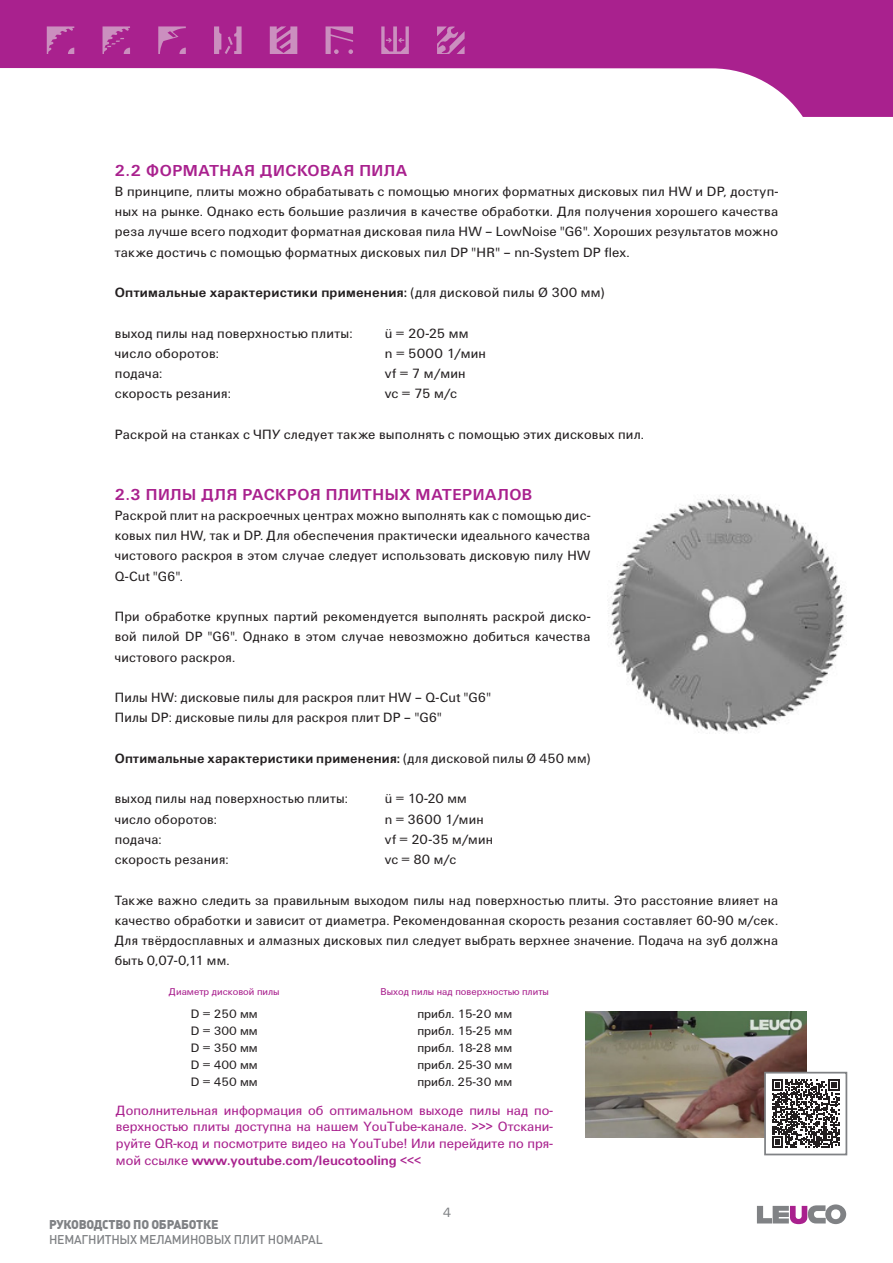
<style>
.page{position:relative;width:893px;height:1263px;background:#fff}
.page>*{position:absolute;margin:0;border:0;box-sizing:border-box;transform-origin:0 0}
.t1{font:700 16.5px "LEUCO UN";letter-spacing:.035em;color:#a9218e}
.t2{font:13.95px/20.2px "LEUCO UN";letter-spacing:.015em;color:#231f20;text-align:justify}
.t3{font:13.95px/16.8px "LEUCO UN";color:#a9218e;text-align:justify}
.t4{font:700 13.95px "LEUCO UN";letter-spacing:.015em;color:#231f20}
.t5{font:13.95px "LEUCO UN";color:#808285}
.t6{font:12.6px "LEUCO UN CH";color:#231f20}
.t7{font:500 12.6px "DIN Pro";letter-spacing:-.02em;color:#808285}
.t8{font:900 12.6px "DIN Pro";letter-spacing:-.02em;color:#808285}
.t9{font:10.2px "LEUCO UN CH";color:#a9218e}
.s1{font-weight:400}
.s2{font-weight:700}
</style>
<div class="page">
<svg style="left:0;top:0;width:893px;height:117px;fill:#a9218e"></svg>
<svg style="left:326px;top:26px;width:27px;height:28px"></svg>
<svg style="left:214px;top:26px;width:28px;height:28px"></svg>
<svg style="left:47px;top:26px;width:27px;height:28px"></svg>
<svg style="left:103px;top:26px;width:27px;height:28px"></svg>
<svg style="left:437px;top:26px;width:28px;height:28px"></svg>
<svg style="left:158px;top:26px;width:28px;height:28px"></svg>
<svg style="left:270px;top:26px;width:27px;height:28px"></svg>
<svg style="left:381px;top:26px;width:28px;height:28px"></svg>
<svg style="left:757px;top:1204px;width:89px;height:20px"></svg>
<img style="left:608px;top:494px;width:238px;height:239px">
<img style="left:585px;top:1011px;width:222px;height:127px">
<div style="left:765px;top:1073px;width:81px;height:81px;background:#fff"></div>
<svg style="left:772px;top:1079px;width:68px;height:69px"></svg>
<div style="left:764px;top:1072px;width:83px;height:83px;border:2px solid #808285"></div>
<p class="t1" style="left:115px;top:161px;width:294px">2.2 ФОРМАТНАЯ ДИСКОВАЯ ПИЛА</p>
<p class="t2" style="left:115px;top:181px;width:665px">В принципе, плиты можно обрабатывать с помощью многих форматных дисковых пил HW и DP, доступ&shy;ных на рынке. Однако есть большие различия в качестве обработки. Для получения хорошего качества реза лучше всего подходит форматная дисковая пила HW – LowNoise "G6". Хороших результатов можно также достичь с помощью форматных дисковых пил DP "HR" – nn-System DP flex.</p>
<p class="t4" style="left:115px;top:285px;width:491px">Оптимальные характеристики применения: <span class="s1">(для дисковой пилы Ø 300 мм)</span></p>
<p class="t2" style="left:115px;top:323px;width:239px">выход пилы над поверхностью плиты:</p>
<p class="t2" style="left:385px;top:323px;width:85px">ü = 20-25 мм</p>
<p class="t2" style="left:115px;top:343px;width:106px">число оборотов:</p>
<p class="t2" style="left:385px;top:343px;width:103px">n = 5000 1/мин</p>
<p class="t2" style="left:115px;top:363px;width:49px">подача:</p>
<p class="t2" style="left:385px;top:363px;width:82px">vf = 7 м/мин</p>
<p class="t2" style="left:115px;top:384px;width:118px">скорость резания:</p>
<p class="t2" style="left:385px;top:384px;width:74px">vc = 75 м/с</p>
<p class="t2" style="left:115px;top:424px;width:531px">Раскрой на станках с ЧПУ следует также выполнять с помощью этих дисковых пил.</p>
<p class="t1" style="left:115px;top:485px;width:419px">2.3 ПИЛЫ ДЛЯ РАСКРОЯ ПЛИТНЫХ МАТЕРИАЛОВ</p>
<p class="t2" style="left:115px;top:505px;width:477px">Раскрой плит на раскроечных центрах можно выполнять как с помощью дис&shy;ковых пил HW, так и DP. Для обеспечения практически идеального качества чистового раскроя в этом случае следует использовать дисковую пилу HW Q-Cut "G6".</p>
<p class="t2" style="left:115px;top:606px;width:477px">При обработке крупных партий рекомендуется выполнять раскрой диско&shy;вой пилой DP "G6". Однако в этом случае невозможно добиться качества чистового раскроя.</p>
<p class="t2" style="left:115px;top:687px;width:378px">Пилы HW: дисковые пилы для раскроя плит HW – Q-Cut "G6"<br>Пилы DP: дисковые пилы для раскроя плит DP – "G6"</p>
<p class="t4" style="left:115px;top:750px;width:477px">Оптимальные характеристики применения: <span class="s1">(для дисковой пилы Ø 450 мм)</span></p>
<p class="t2" style="left:115px;top:789px;width:235px">выход пилы над поверхностью плиты:</p>
<p class="t2" style="left:385px;top:789px;width:83px">ü = 10-20 мм</p>
<p class="t2" style="left:115px;top:809px;width:104px">число оборотов:</p>
<p class="t2" style="left:385px;top:809px;width:100px">n = 3600 1/мин</p>
<p class="t2" style="left:115px;top:829px;width:48px">подача:</p>
<p class="t2" style="left:385px;top:829px;width:110px">vf = 20-35 м/мин</p>
<p class="t2" style="left:115px;top:849px;width:115px">скорость резания:</p>
<p class="t2" style="left:385px;top:849px;width:73px">vc = 80 м/с</p>
<p class="t2" style="left:115px;top:890px;width:665px">Также важно следить за правильным выходом пилы над поверхностью плиты. Это расстояние влияет на качество обработки и зависит от диаметра. Рекомендованная скорость резания составляет 60-90 м/сек.<br>Для твёрдосплавных и алмазных дисковых пил следует выбрать верхнее значение. Подача на зуб должна быть 0,07-0,11 мм.</p>
<p class="t9" style="left:169px;top:985px;width:112px">Диаметр дисковой пилы</p>
<p class="t9" style="left:381px;top:985px;width:170px">Выход пилы над поверхностью плиты</p>
<p class="t6" style="left:191px;top:1007px;width:68px">D = 250 мм</p>
<p class="t6" style="left:417px;top:1007px;width:96px">прибл. 15-20 мм</p>
<p class="t6" style="left:191px;top:1024px;width:68px">D = 300 мм</p>
<p class="t6" style="left:417px;top:1024px;width:96px">прибл. 15-25 мм</p>
<p class="t6" style="left:191px;top:1041px;width:68px">D = 350 мм</p>
<p class="t6" style="left:417px;top:1041px;width:96px">прибл. 18-28 мм</p>
<p class="t6" style="left:191px;top:1058px;width:68px">D = 400 мм</p>
<p class="t6" style="left:417px;top:1058px;width:96px">прибл. 25-30 мм</p>
<p class="t6" style="left:191px;top:1074px;width:68px">D = 450 мм</p>
<p class="t6" style="left:417px;top:1074px;width:96px">прибл. 25-30 мм</p>
<p class="t3" style="left:116px;top:1102px;width:438px">Дополнительная информация об оптимальном выходе пилы над по&shy;верхностью плиты доступна на нашем YouTube-канале. &gt;&gt;&gt; Отскани&shy;руйте QR-код и посмотрите видео на YouTube! Или перейдите по пря&shy;мой ссылке <span class="s2">www.youtube.com/leucotooling</span> &lt;&lt;&lt;</p>
<p class="t8" style="left:49px;top:1215px;width:171px">РУКОВОДСТВО ПО ОБРАБОТКЕ</p>
<p class="t7" style="left:49px;top:1230px;width:275px">НЕМАГНИТНЫХ МЕЛАМИНОВЫХ ПЛИТ HOMAPAL</p>
<p class="t5" style="left:443px;top:1204px;width:10px">4</p>
</div>
